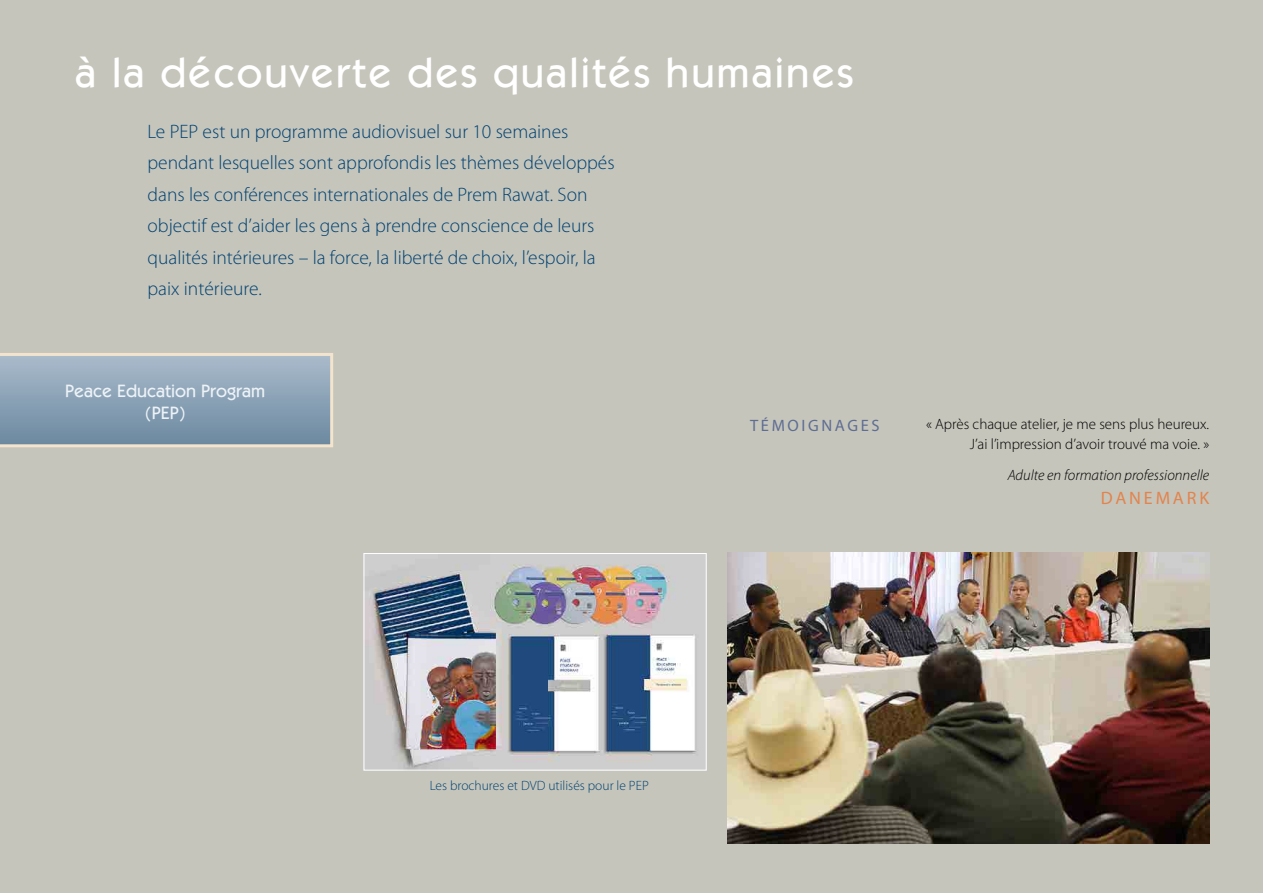
<style>
.page{position:relative;width:1263px;height:893px;background:#c6c5bb}
.page>*{position:absolute;margin:0;border:0;box-sizing:border-box;transform-origin:0 0}
.t1{font:500 42px "Itc Kabel";letter-spacing:.05em;color:#fff}
.t2{font:300 19.5px/31.5px "Myriad Pro";color:#004272}
.t3{font:500 18px/21.6px "Itc Kabel";color:#ecf2f7;text-align:center}
.t4{font:18px "Myriad Pro";letter-spacing:.16em;color:#e2844d}
.t5{font:16.5px "Myriad Pro";letter-spacing:.16em;color:#5e6d93}
.t6{font:300 15px/19.5px "Myriad Pro";color:#000;text-align:right}
.t7{font:italic 300 15px "Myriad Pro";color:#000}
.t8{font:300 13.5px "Myriad Pro";color:#004272}
</style>
<div class="page">
<svg style="left:0;top:353px;width:333px;height:94px;background:#91a6b7"></svg>
<img style="left:728px;top:553px;width:481px;height:291px">
<img style="left:366px;top:555px;width:339px;height:213px">
<div style="left:364px;top:553px;width:343px;height:217px;border:1px solid #fff"></div>
<h1 class="t1" style="left:75px;top:47px;width:780px">à la découverte des qualités humaines</h1>
<p class="t2" style="left:148px;top:116px;width:469px">Le PEP est un programme audiovisuel sur 10 semaines pendant lesquelles sont approfondis les thèmes développés dans les conférences internationales de Prem Rawat. Son objectif est d’aider les gens à prendre conscience de leurs qualités intérieures – la force, la liberté de choix, l’espoir, la paix intérieure.</p>
<p class="t3" style="left:65px;top:380px;width:202px">Peace Education Program (PEP)</p>
<p class="t5" style="left:750px;top:415px;width:34px">TÉMOI</p>
<p class="t5" style="left:808px;top:415px;width:73px">GNAGES</p>
<p class="t6" style="left:926px;top:415px;width:285px">« Après chaque atelier, je me sens plus heureux.<br>J’ai l’impression d’avoir trouvé ma voie. »</p>
<p class="t7" style="left:1008px;top:467px;width:203px">Adulte en formation professionnelle</p>
<p class="t4" style="left:1101px;top:487px;width:110px">DANEMAR K</p>
<p class="t8" style="left:430px;top:778px;width:221px">Les brochures et DVD utilisés pour le PEP</p>
</div>
